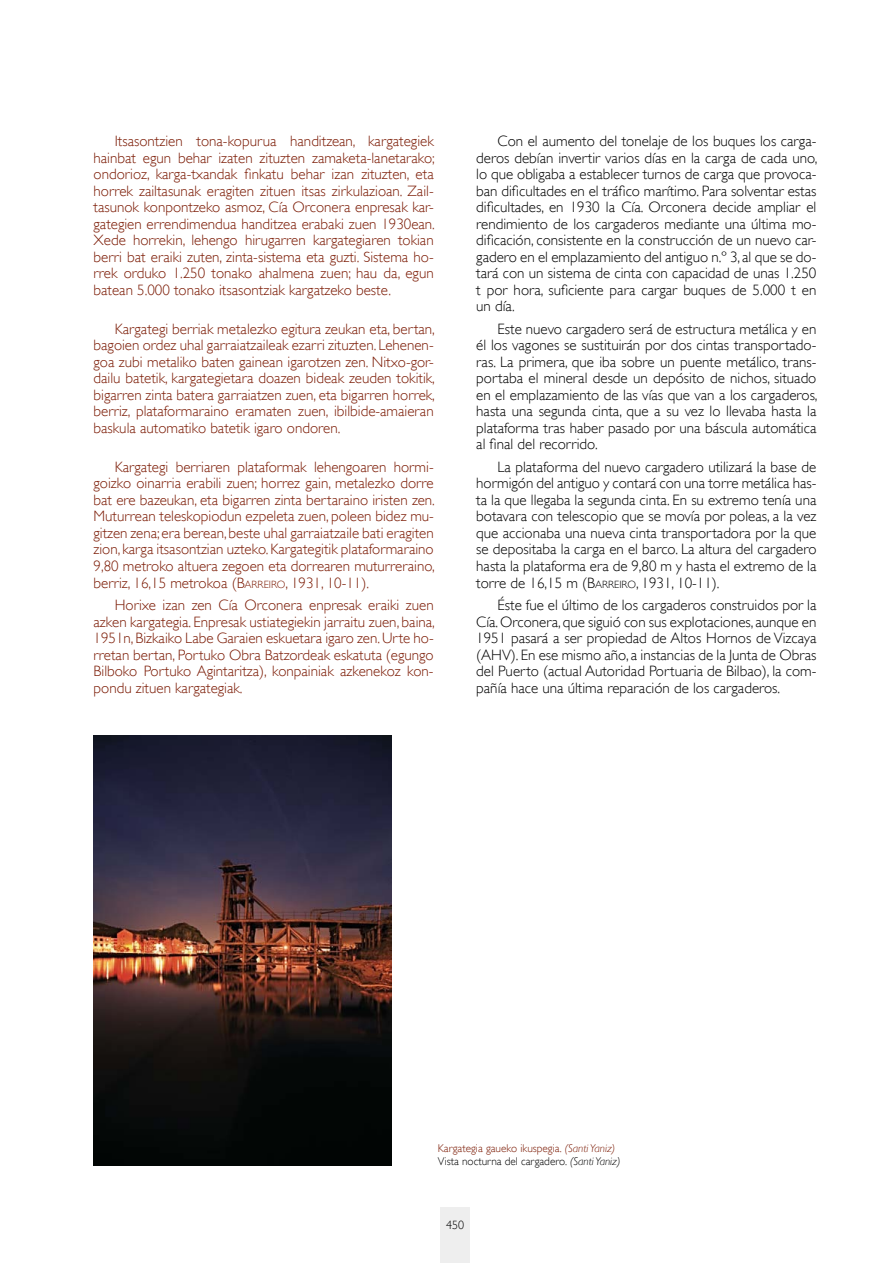
<style>
.page{position:relative;width:893px;height:1263px;background:#fff}
.page>*{position:absolute;margin:0;border:0;box-sizing:border-box;transform-origin:0 0}
.Texto_independiente{font:300 15px/16.5px "Gill Sans";color:#7b1a04;text-align:justify}
.Texto_independiente-2{font:300 15px/16.5px "Gill Sans";color:#000;text-align:justify}
.t1{font:300 12px "Gill Sans";color:#000}
.t2{font:300 11.25px "Gill Sans";color:#7b1a04}
.t3{font:300 11.25px "Gill Sans";color:#000}
.s1{font-style:inherit}
.s2{font-size:10.5px}
.s3{font-style:italic}
</style>
<div class="page">
<div style="left:440px;top:1207px;width:30px;height:56px;background:#eee"></div>
<img style="left:94px;top:735px;width:297px;height:430px">
<p class="Texto_independiente" style="left:94px;top:133px;width:343px;text-indent:21px">Itsasontzien tona-kopurua handitzean, kargategiek hainbat egun behar izaten zituzten zamaketa-lanetarako; ondorioz, karga-txandak finkatu behar izan zituzten, eta horrek zailtasunak eragiten zituen itsas zirkulazioan. Zail&shy;tasunok konpontzeko asmoz, Cía Orconera enpresak kar&shy;gategien errendimendua handitzea erabaki zuen 1930ean.<br>Xede horrekin, lehengo hirugarren kargategiaren tokian berri bat eraiki zuten, zinta-sistema eta guzti. Sistema ho&shy;rrek orduko 1.250 tonako ahalmena zuen; hau da, egun batean 5.000 tonako itsasontziak kargatzeko beste.</p>
<p class="Texto_independiente" style="left:94px;top:321px;width:343px;text-indent:21px">Kargategi berriak metalezko egitura zeukan eta, bertan, bagoien ordez uhal garraiatzaileak ezarri zituzten. Lehenen&shy;goa zubi metaliko baten gainean igarotzen zen. Nitxo-gor&shy;dailu batetik, kargategietara doazen bideak zeuden tokitik, bigarren zinta batera garraiatzen zuen, eta bigarren horrek, berriz, plataformaraino eramaten zuen, ibilbide-amaieran baskula automatiko batetik igaro ondoren.</p>
<p class="Texto_independiente" style="left:94px;top:459px;width:343px;text-indent:21px">Kargategi berriaren plataformak lehengoaren hormi&shy;goizko oinarria erabili zuen; horrez gain, metalezko dorre bat ere bazeukan, eta bigarren zinta bertaraino iristen zen.<br>Muturrean teleskopiodun ezpeleta zuen, poleen bidez mu-</p>
<p class="Texto_independiente" style="left:94px;top:525px;width:342px">gitzen zena; era berean, beste uhal garraiatzaile bati eragiten</p>
<p class="Texto_independiente" style="left:94px;top:541px;width:343px">zion, karga itsasontzian uzteko. Kargategitik plataformaraino 9,80 metroko altuera zegoen eta dorrearen muturreraino, berriz, 16,15 metrokoa (<span class="s1">B</span><span class="s2">ARREIRO</span>, 1931, 10-11).</p>
<p class="Texto_independiente" style="left:94px;top:597px;width:343px;text-align:right">Horixe izan zen Cía Orconera enpresak eraiki zuen azken kargategia. Enpresak ustiategiekin jarraitu zuen, baina,</p>
<p class="Texto_independiente" style="left:94px;top:630px;width:342px">1951n, Bizkaiko Labe Garaien eskuetara igaro zen. Urte ho&shy;rretan bertan, Portuko Obra Batzordeak eskatuta (egungo Bilboko Portuko Agintaritza), konpainiak azkenekoz kon-</p>
<p class="Texto_independiente" style="left:94px;top:679px;width:151px">pondu zituen kargategiak.</p>
<p class="Texto_independiente-2" style="left:476px;top:133px;width:343px;text-indent:21px">Con el aumento del tonelaje de los buques los carga&shy;deros debían invertir varios días en la carga de cada uno, lo que obligaba a establecer turnos de carga que provoca&shy;ban dificultades en el tráfico marítimo. Para solventar estas dificultades, en 1930 la Cía. Orconera decide ampliar el rendimiento de los cargaderos mediante una última mo-</p>
<p class="Texto_independiente-2" style="left:476px;top:232px;width:342px">dificación, consistente en la construcción de un nuevo car&shy;gadero en el emplazamiento del antiguo n.º 3, al que se do-</p>
<p class="Texto_independiente-2" style="left:476px;top:265px;width:342px">tará con un sistema de cinta con capacidad de unas 1.250 t por hora, suficiente para cargar buques de 5.000 t en un día.</p>
<p class="Texto_independiente-2" style="left:476px;top:321px;width:343px;text-indent:21px">Este nuevo cargadero será de estructura metálica y en él los vagones se sustituirán por dos cintas transportado&shy;ras. La primera, que iba sobre un puente metálico, trans&shy;portaba el mineral desde un depósito de nichos, situado en el emplazamiento de las vías que van a los cargaderos, hasta una segunda cinta, que a su vez lo llevaba hasta la plataforma tras haber pasado por una báscula automática al final del recorrido.</p>
<p class="Texto_independiente-2" style="left:476px;top:459px;width:342px;text-align:right">La plataforma del nuevo cargadero utilizará la base de hormigón del antiguo y contará con una torre metálica has-</p>
<p class="Texto_independiente-2" style="left:476px;top:492px;width:342px">ta la que llegaba la segunda cinta. En su extremo tenía una botavara con telescopio que se movía por poleas, a la vez que accionaba una nueva cinta transportadora por la que se depositaba la carga en el barco. La altura del cargadero hasta la plataforma era de 9,80 m y hasta el extremo de la torre de 16,15 m (<span class="s1">B</span><span class="s2">ARREIRO</span>, 1931, 10-11).</p>
<p class="Texto_independiente-2" style="left:476px;top:597px;width:342px;text-align:right">Éste fue el último de los cargaderos construidos por la<br>Cía. Orconera, que siguió con sus explotaciones, aunque en</p>
<p class="Texto_independiente-2" style="left:476px;top:630px;width:342px">1951 pasará a ser propiedad de Altos Hornos de Vizcaya (AHV). En ese mismo año, a instancias de la Junta de Obras del Puerto (actual Autoridad Portuaria de Bilbao), la com&shy;pañía hace una última reparación de los cargaderos.</p>
<p class="t2" style="left:438px;top:1142px;width:179px">Kargategia gaueko ikuspegia. <span class="s3">(Santi Yaniz)</span></p>
<p class="t3" style="left:438px;top:1155px;width:184px">Vista nocturna del cargadero. <span class="s3">(Santi Yaniz)</span></p>
<p class="t1" style="left:446px;top:1218px;width:19px">450</p>
</div>
